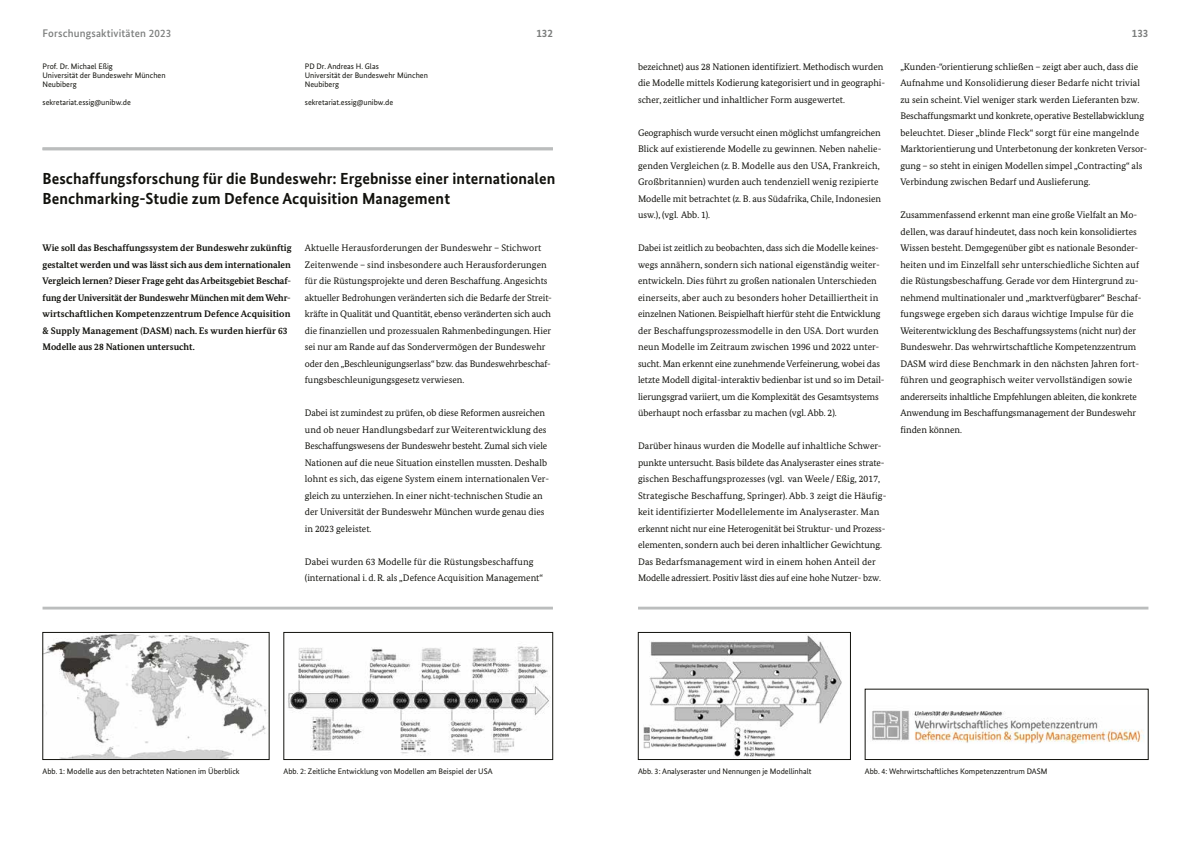
<style>
.page{position:relative;width:1191px;height:842px;background:#fff}
.page>*{position:absolute;margin:0;border:0;box-sizing:border-box;transform-origin:0 0}
._03_Head_Bundessans__16_20{font:700 16px/20px "Bundes Sans";letter-spacing:.005em;color:#12120d}
._01_Kapitel___Bundessans__11_12___65-schw{font:500 11px "Bundes Sans";letter-spacing:.015em;color:#7b7d7c}
._09_Pagina_Bundessans{font:700 11px "Bundes Sans";color:#7b7d7c}
._04_Copy_BundesSerif_normal{font:9.5px/16.5px "Bundes Serif";color:#12120d}
._04_Einleitung_BundesSerif_bold{font:700 9.5px/16.5px "Bundes Serif";color:#12120d}
._06_Bildunterschrift_BuSans_norm_8_9__wie{font:8px "Bundes Sans";color:#12120d}
._02_Autor_Bundes_norm__8_9{font:8px "Bundes Sans";color:#12120d}
</style>
<div class="page">
<hr style="left:43px;top:607px;width:510px;height:2px;background:#bbbdbd">
<hr style="left:638px;top:607px;width:510px;height:2px;background:#bbbdbd">
<hr style="left:43px;top:147px;width:510px;height:3px;background:#bbbdbd">
<img style="left:45px;top:634px;width:222px;height:124px">
<div style="left:43px;top:632px;width:226px;height:128px;border:1px solid #12120d"></div>
<img style="left:288px;top:646px;width:263px;height:110px">
<div style="left:283px;top:632px;width:270px;height:128px;border:1px solid #12120d"></div>
<img style="left:872px;top:710px;width:272px;height:34px">
<div style="left:865px;top:689px;width:283px;height:71px;border:1px solid #12120d"></div>
<img style="left:643px;top:634px;width:199px;height:124px">
<div style="left:638px;top:632px;width:212px;height:128px;border:1px solid #12120d"></div>
<p class="_01_Kapitel___Bundessans__11_12___65-schw" style="left:43px;top:26px;width:130px">Forschungsaktivitäten 2023</p>
<p class="_09_Pagina_Bundessans" style="left:536px;top:26px;width:18px">132</p>
<p class="_09_Pagina_Bundessans" style="left:1132px;top:26px;width:18px">133</p>
<p class="_02_Autor_Bundes_norm__8_9" style="left:43px;top:61px;width:72px">Prof. Dr. Michael Eßig</p>
<p class="_02_Autor_Bundes_norm__8_9" style="left:43px;top:70px;width:125px">Universität der Bundeswehr München</p>
<p class="_02_Autor_Bundes_norm__8_9" style="left:43px;top:79px;width:36px">Neubiberg</p>
<p class="_02_Autor_Bundes_norm__8_9" style="left:43px;top:97px;width:90px">sekretariat.essig@unibw.de</p>
<p class="_02_Autor_Bundes_norm__8_9" style="left:305px;top:61px;width:75px">PD Dr. Andreas H. Glas</p>
<p class="_02_Autor_Bundes_norm__8_9" style="left:305px;top:70px;width:125px">Universität der Bundeswehr München</p>
<p class="_02_Autor_Bundes_norm__8_9" style="left:305px;top:79px;width:36px">Neubiberg</p>
<p class="_02_Autor_Bundes_norm__8_9" style="left:305px;top:97px;width:90px">sekretariat.essig@unibw.de</p>
<h1 class="_03_Head_Bundessans__16_20" style="left:43px;top:168px;width:514px">Beschaffungsforschung für die Bundeswehr: Ergebnisse einer internationalen<br>Benchmarking-Studie zum Defence Acquisition Management</h1>
<p class="_04_Einleitung_BundesSerif_bold" style="left:43px;top:240px;width:250px">Wie soll das Beschaffungssystem der Bundeswehr zukünftig gestaltet werden und was lässt sich aus dem internationalen Vergleich lernen? Dieser Frage geht das Arbeitsgebiet Beschaf&shy;fung der Universität der Bundeswehr München mit dem Wehr&shy;wirtschaftlichen Kompetenzzentrum Defence Acquisition &amp; Supply Management (DASM) nach. Es wurden hierfür 63<br>Modelle aus 28 Nationen untersucht.</p>
<p class="_04_Copy_BundesSerif_normal" style="left:305px;top:240px;width:249px">Aktuelle Herausforderungen der Bundeswehr – Stichwort Zeitenwende – sind insbesondere auch Herausforderungen für die Rüstungsprojekte und deren Beschaffung. Angesichts aktueller Bedrohungen veränderten sich die Bedarfe der Streit&shy;kräfte in Qualität und Quantität, ebenso veränderten sich auch die finanziellen und prozessualen Rahmenbedingungen. Hier sei nur am Rande auf das Sondervermögen der Bundeswehr oder den „Beschleunigungserlass“ bzw. das Bundeswehrbeschaf&shy;fungsbeschleunigungsgesetz verwiesen.</p>
<p class="_04_Copy_BundesSerif_normal" style="left:305px;top:405px;width:246px">Dabei ist zumindest zu prüfen, ob diese Reformen ausreichen und ob neuer Handlungsbedarf zur Weiterentwicklung des Beschaffungswesens der Bundeswehr besteht. Zumal sich viele Nationen auf die neue Situation einstellen mussten. Deshalb lohnt es sich, das eigene System einem internationalen Ver&shy;gleich zu unterziehen. In einer nicht-technischen Studie an der Universität der Bundeswehr München wurde genau dies in 2023 geleistet.</p>
<p class="_04_Copy_BundesSerif_normal" style="left:305px;top:553px;width:240px">Dabei wurden 63 Modelle für die Rüstungsbeschaffung (international i. d.R. als „Defence Acquisition Management“</p>
<p class="_04_Copy_BundesSerif_normal" style="left:638px;top:58px;width:249px">bezeichnet) aus 28 Nationen identifiziert. Methodisch wurden die Modelle mittels Kodierung kategorisiert und in geographi&shy;scher, zeitlicher und inhaltlicher Form ausgewertet.</p>
<p class="_04_Copy_BundesSerif_normal" style="left:638px;top:124px;width:245px">Geographisch wurde versucht einen möglichst umfangreichen Blick auf existierende Modelle zu gewinnen. Neben nahelie&shy;genden Vergleichen (z. B. Modelle aus den USA, Frankreich, Großbritannien) wurden auch tendenziell wenig rezipierte Modelle mit betrachtet (z. B. aus Südafrika, Chile, Indonesien usw.), (vgl. Abb. 1).</p>
<p class="_04_Copy_BundesSerif_normal" style="left:638px;top:240px;width:248px">Dabei ist zeitlich zu beobachten, dass sich die Modelle keines&shy;wegs annähern, sondern sich national eigenständig weiter&shy;entwickeln. Dies führt zu großen nationalen Unterschieden einerseits, aber auch zu besonders hoher Detailliertheit in einzelnen Nationen. Beispielhaft hierfür steht die Entwicklung der Beschaffungsprozessmodelle in den USA. Dort wurden neun Modelle im Zeitraum zwischen 1996 und 2022 unter&shy;sucht. Man erkennt eine zunehmende Verfeinerung, wobei das letzte Modell digital-interaktiv bedienbar ist und so im Detail&shy;lierungsgrad variiert, um die Komplexität des Gesamtsystems überhaupt noch erfassbar zu machen (vgl. Abb. 2).</p>
<p class="_04_Copy_BundesSerif_normal" style="left:638px;top:438px;width:250px">Darüber hinaus wurden die Modelle auf inhaltliche Schwer&shy;punkte untersucht. Basis bildete das Analyseraster eines strate&shy;gischen Beschaffungsprozesses (vgl. van Weele/ Eßig, 2017, Strategische Beschaffung, Springer). Abb. 3 zeigt die Häufig&shy;keit identifizierter Modellelemente im Analyseraster. Man erkennt nicht nur eine Heterogenität bei Struktur- und Prozess&shy;elementen, sondern auch bei deren inhaltlicher Gewichtung.<br>Das Bedarfsmanagement wird in einem hohen Anteil der Modelle adressiert. Positiv lässt dies auf eine hohe Nutzer- bzw.</p>
<p class="_04_Copy_BundesSerif_normal" style="left:900px;top:58px;width:248px">„Kunden-“orientierung schließen – zeigt aber auch, dass die Aufnahme und Konsolidierung dieser Bedarfe nicht trivial zu sein scheint. Viel weniger stark werden Lieferanten bzw.<br>Beschaffungsmarkt und konkrete, operative Bestellabwicklung beleuchtet. Dieser „blinde Fleck“ sorgt für eine mangelnde Marktorientierung und Unterbetonung der konkreten Versor&shy;gung – so steht in einigen Modellen simpel „Contracting“ als Verbindung zwischen Bedarf und Auslieferung.</p>
<p class="_04_Copy_BundesSerif_normal" style="left:900px;top:207px;width:243px">Zusammenfassend erkennt man eine große Vielfalt an Mo&shy;dellen, was darauf hindeutet, dass noch kein konsolidiertes Wissen besteht. Demgegenüber gibt es nationale Besonder&shy;heiten und im Einzelfall sehr unterschiedliche Sichten auf die Rüstungsbeschaffung. Gerade vor dem Hintergrund zu&shy;nehmend multinationaler und „marktverfügbarer“ Beschaf&shy;fungswege ergeben sich daraus wichtige Impulse für die Weiterentwicklung des Beschaffungssystems (nicht nur) der Bundeswehr. Das wehrwirtschaftliche Kompetenzzentrum DASM wird diese Benchmark in den nächsten Jahren fort&shy;führen und geographisch weiter vervollständigen sowie andererseits inhaltliche Empfehlungen ableiten, die konkrete Anwendung im Beschaffungsmanagement der Bundeswehr finden können.</p>
<p class="_06_Bildunterschrift_BuSans_norm_8_9__wie" style="left:43px;top:767px;width:199px">Abb. 1: Modelle aus den betrachteten Nationen im Überblick</p>
<p class="_06_Bildunterschrift_BuSans_norm_8_9__wie" style="left:283px;top:767px;width:210px">Abb. 2: Zeitliche Entwicklung von Modellen am Beispiel der USA</p>
<p class="_06_Bildunterschrift_BuSans_norm_8_9__wie" style="left:638px;top:767px;width:175px">Abb. 3: Analyseraster und Nennungen je Modellinhalt</p>
<p class="_06_Bildunterschrift_BuSans_norm_8_9__wie" style="left:865px;top:767px;width:184px">Abb. 4: Wehrwirtschaftliches Kompetenzzentrum DASM</p>
</div>
